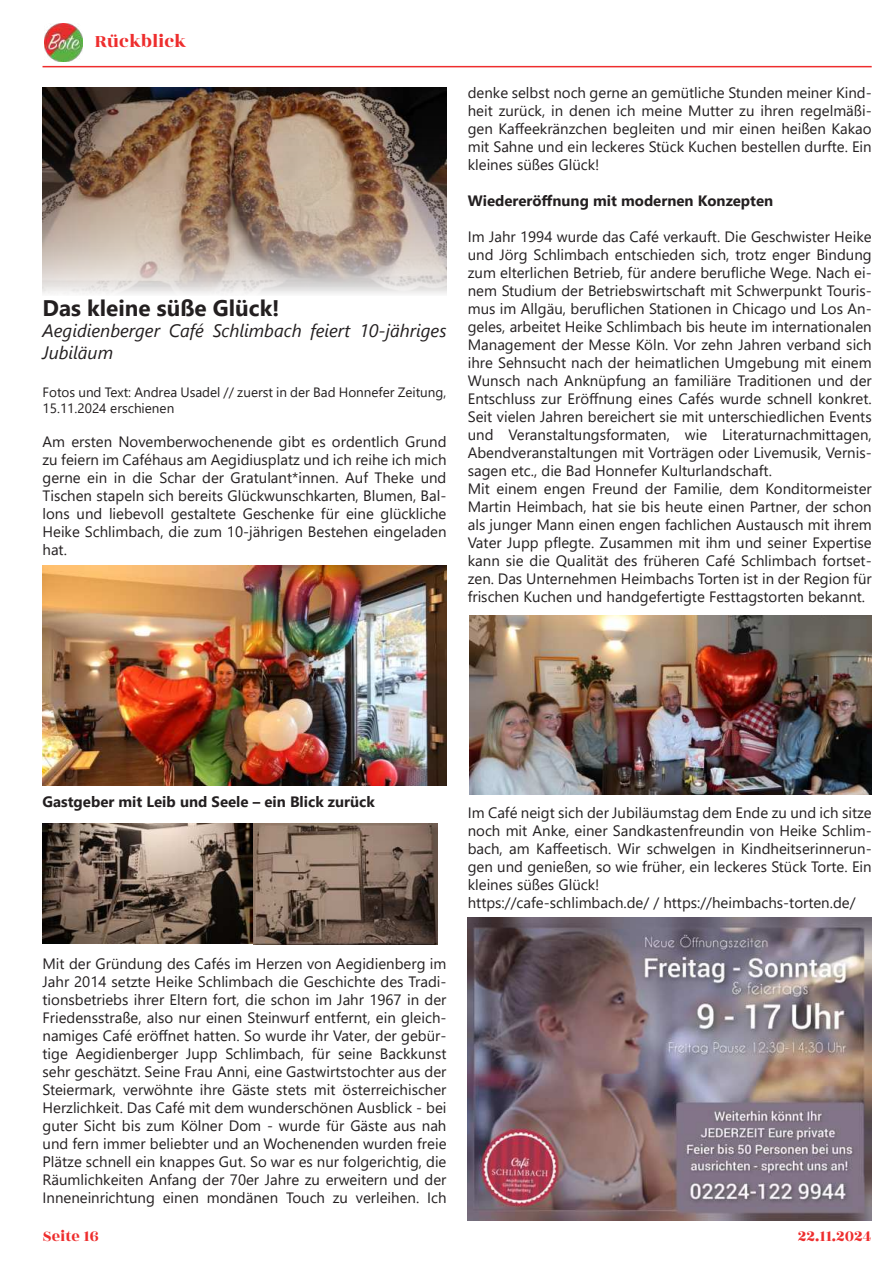
<style>
.page{position:relative;width:893px;height:1263px;background:#fff}
.page>*{position:absolute;margin:0;border:0;box-sizing:border-box;transform-origin:0 0}
.t1{font:700 22.5px "Segoe UI";color:#231f20}
.t2{font:19.5px "Rozha One";color:#ee2d2d}
.t3{font:italic 18px/21.6px "Segoe UI";color:#231f20}
.t4{font:16.5px "Rozha One";color:#ee2d2d}
.t5{font:15px/18px "Segoe UI";color:#231f20;text-align:justify}
.t6{font:700 15px "Segoe UI";color:#231f20}
.t7{font:13.5px/16.2px "Segoe UI";color:#231f20}
</style>
<div class="page">
<hr style="left:43px;top:66px;width:829px;height:1px;background:#ee2d2d">
<img style="left:45px;top:23px;width:38px;height:39px">
<img style="left:43px;top:565px;width:403px;height:221px">
<img style="left:43px;top:87px;width:403px;height:207px">
<img style="left:43px;top:824px;width:210px;height:119px">
<img style="left:253px;top:824px;width:185px;height:120px">
<img style="left:470px;top:615px;width:402px;height:179px">
<img style="left:468px;top:917px;width:404px;height:303px">
<h2 class="t2" style="left:95px;top:34px;width:93px">Rückblick</h2>
<h1 class="t1" style="left:43px;top:299px;width:239px">Das kleine süße Glück!</h1>
<p class="t3" style="left:43px;top:322px;width:405px">Aegidienberger Café Schlimbach feiert 10-jähriges<br>Jubiläum</p>
<p class="t7" style="left:43px;top:385px;width:405px">Fotos und Text: Andrea Usadel // zuerst in der Bad Honnefer Zeitung,<br>15.11.2024 erschienen</p>
<p class="t5" style="left:43px;top:434px;width:405px">Am ersten Novemberwochenende gibt es ordentlich Grund zu feiern im Caféhaus am Aegidiusplatz und ich reihe ich mich gerne ein in die Schar der Gratulant*innen. Auf Theke und Tischen stapeln sich bereits Glückwunschkarten, Blumen, Bal&shy;lons und liebevoll gestaltete Geschenke für eine glückliche Heike Schlimbach, die zum 10-jährigen Bestehen eingeladen hat.</p>
<p class="t5" style="left:468px;top:85px;width:405px">denke selbst noch gerne an gemütliche Stunden meiner Kind&shy;heit zurück, in denen ich meine Mutter zu ihren regelmäßi&shy;gen Ka昀昀eekränzchen begleiten und mir einen heißen Kakao mit Sahne und ein leckeres Stück Kuchen bestellen durfte. Ein kleines süßes Glück!</p>
<p class="t6" style="left:468px;top:187px;width:307px">Wiedererö昀昀nung mit modernen Konzepten</p>
<p class="t5" style="left:468px;top:229px;width:405px;text-align:left">Im Jahr 1994 wurde das Café verkauft. Die Geschwister Heike und Jörg Schlimbach entschieden sich, trotz enger Bindung zum elterlichen Betrieb, für andere beru昀氀iche Wege. Nach ei&shy;nem Studium der Betriebswirtschaft mit Schwerpunkt Touris&shy;mus im Allgäu, beru昀氀ichen Stationen in Chicago und Los An&shy;geles, arbeitet Heike Schlimbach bis heute im internationalen Management der Messe Köln. Vor zehn Jahren verband sich ihre Sehnsucht nach der heimatlichen Umgebung mit einem Wunsch nach Anknüpfung an familiäre Traditionen und der Entschluss zur Erö昀昀nung eines Cafés wurde schnell konkret.<br>Seit vielen Jahren bereichert sie mit unterschiedlichen Events und Veranstaltungsformaten, wie Literaturnachmittagen, Abendveranstaltungen mit Vorträgen oder Livemusik, Vernis&shy;sagen etc., die Bad Honnefer Kulturlandschaft.<br>Mit einem engen Freund der Familie, dem Konditormeister Martin Heimbach, hat sie bis heute einen Partner, der schon als junger Mann einen engen fachlichen Austausch mit ihrem Vater Jupp p昀氀egte. Zusammen mit ihm und seiner Expertise kann sie die Qualität des früheren Café Schlimbach fortset&shy;zen. Das Unternehmen Heimbachs Torten ist in der Region für frischen Kuchen und handgefertigte Festtagstorten bekannt.</p>
<p class="t6" style="left:43px;top:796px;width:334px">Gastgeber mit Leib und Seele – ein Blick zurück</p>
<p class="t5" style="left:43px;top:956px;width:405px">Mit der Gründung des Cafés im Herzen von Aegidienberg im Jahr 2014 setzte Heike Schlimbach die Geschichte des Tradi&shy;tionsbetriebs ihrer Eltern fort, die schon im Jahr 1967 in der Friedensstraße, also nur einen Steinwurf entfernt, ein gleich&shy;namiges Café erö昀昀net hatten. So wurde ihr Vater, der gebür&shy;tige Aegidienberger Jupp Schlimbach, für seine Backkunst sehr geschätzt. Seine Frau Anni, eine Gastwirtstochter aus der Steiermark, verwöhnte ihre Gäste stets mit österreichischer Herzlichkeit. Das Café mit dem wunderschönen Ausblick - bei guter Sicht bis zum Kölner Dom - wurde für Gäste aus nah und fern immer beliebter und an Wochenenden wurden freie Plätze schnell ein knappes Gut. So war es nur folgerichtig, die Räumlichkeiten Anfang der 70er Jahre zu erweitern und der Inneneinrichtung einen mondänen Touch zu verleihen. Ich</p>
<p class="t5" style="left:468px;top:805px;width:405px;text-align:left">Im Café neigt sich der Jubiläumstag dem Ende zu und ich sitze noch mit Anke, einer Sandkastenfreundin von Heike Schlim&shy;bach, am Ka昀昀eetisch. Wir schwelgen in Kindheitserinnerun&shy;gen und genießen, so wie früher, ein leckeres Stück Torte. Ein kleines süßes Glück!<br>https://cafe-schlimbach.de/ / https://heimbachs-torten.de/</p>
<p class="t4" style="left:43px;top:1230px;width:58px">Seite 16</p>
<p class="t4" style="left:798px;top:1226px;width:75px">22.11.2024</p>
</div>
